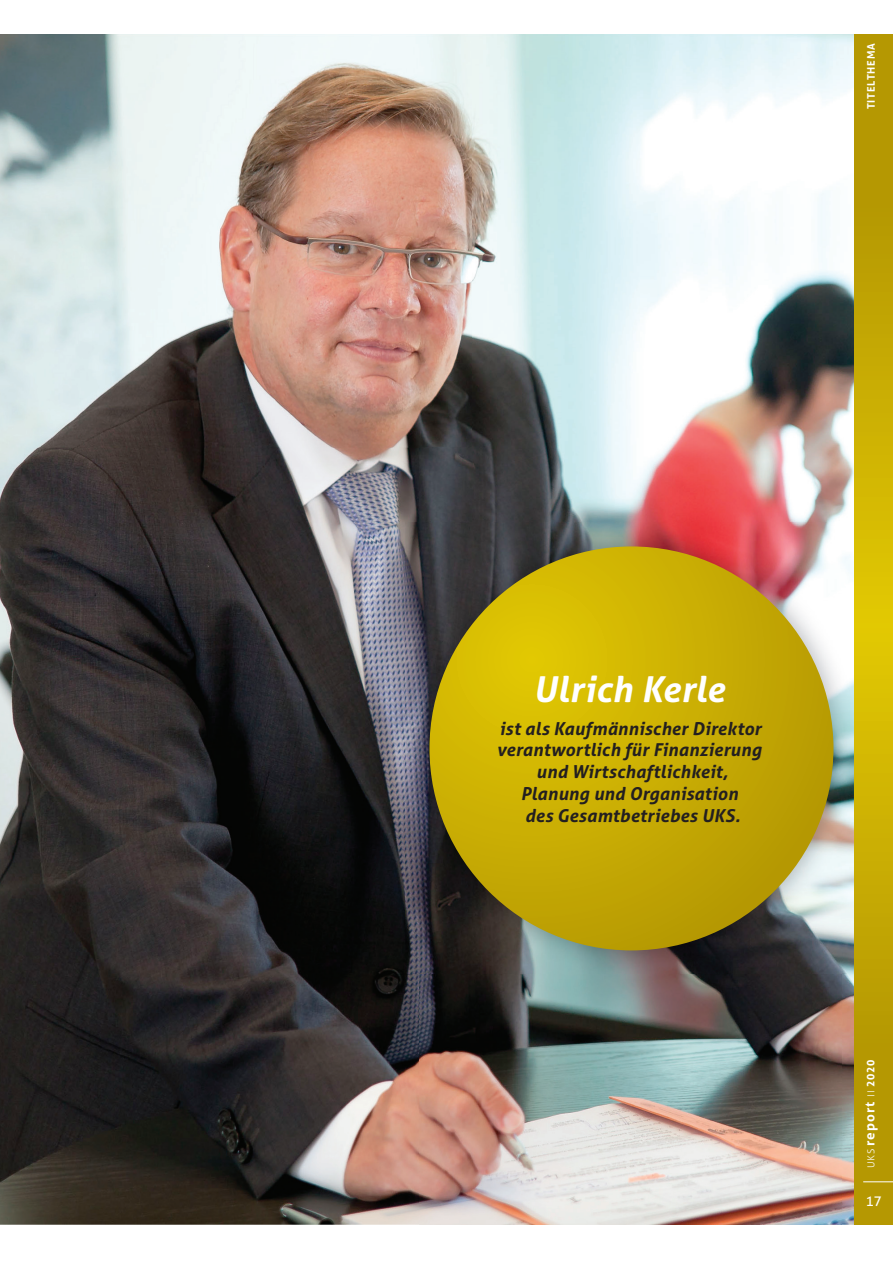
<style>
.page{position:relative;width:893px;height:1263px;background:#fff}
.page>*{position:absolute;margin:0;border:0;box-sizing:border-box;transform-origin:0 0}
.t1{font:italic 700 35.7px "Aller";letter-spacing:.005em;color:#fff}
.t2{font:italic 700 17.85px/21.8px "Aller";letter-spacing:.01em;color:#231f20;text-align:center}
.t3{font:700 13.5px "Aller";letter-spacing:.075em;color:#fff}
.t4{font:13.5px "Aller";color:#fff}
.t5{font:700 10.5px "Aller";letter-spacing:.075em;color:#fff}
.s1{font-weight:300;font-size:9.75px}
.s2{font-size:10.5px}
</style>
<div class="page">
<img style="left:0;top:34px;width:472px;height:414px">
<img style="left:472px;top:34px;width:383px;height:489px">
<img style="left:0;top:448px;width:420px;height:777px">
<img style="left:420px;top:448px;width:53px;height:75px">
<img style="left:841px;top:974px;width:14px;height:251px">
<img style="left:420px;top:974px;width:421px;height:251px">
<img style="left:406px;top:523px;width:449px;height:451px">
<svg style="left:429px;top:546px;width:404px;height:404px;background:#c9ad03"></svg>
<svg style="left:855px;top:34px;width:38px;height:1191px;background:#c5a902"></svg>
<hr style="left:863px;top:1181px;width:30px;height:1px;background:#fff">
<p class="t5" style="left:864px;top:109px;width:68px;rotate:-90deg">TiTeLTHeMA</p>
<h1 class="t1" style="left:533px;top:666px;width:193px">Ulrich Kerle</h1>
<p class="t2" style="left:497px;top:717px;width:266px">ist als Kaufmännischer Direktor verantwortlich für Finanzierung und Wirtschaftlichkeit,<br>Planung und Organisation<br>des Gesamtbetriebes UKS.</p>
<p class="t3" style="left:861px;top:1168px;width:110px;rotate:-90deg"><span class="s1">UKS</span> report <span class="s1">II</span> <span class="s2">2020</span></p>
<p class="t4" style="left:866px;top:1193px;width:18px">17</p>
</div>
